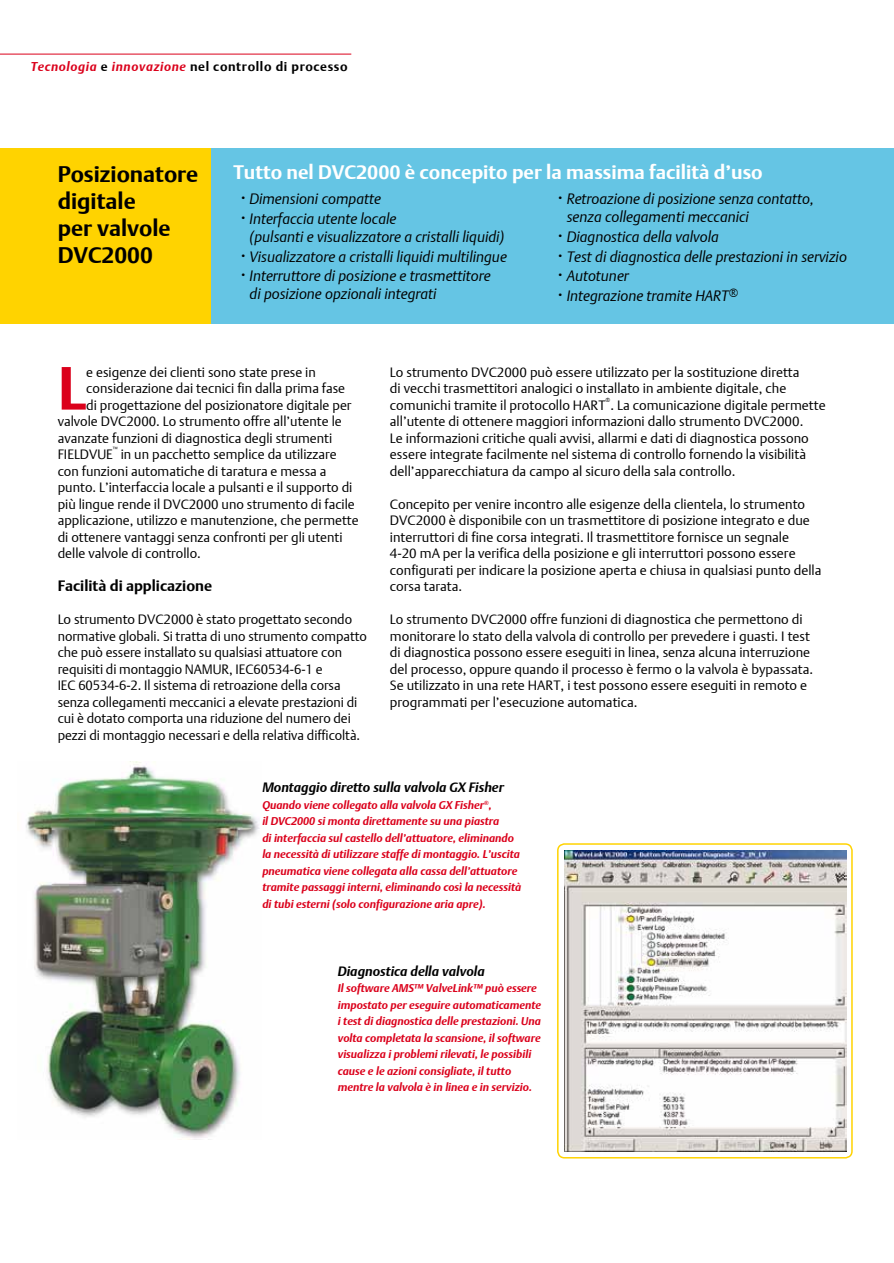
<style>
.page{position:relative;width:894px;height:1263px;background:#fff}
.page>*{position:absolute;margin:0;border:0;box-sizing:border-box;transform-origin:0 0}
.t1{font:700 60.3px "DTL Argo T";color:#db001b}
.t2{font:700 22.5px/27px "DTL Argo T";color:#000}
.t3{font:700 19.5px "DTL Argo T";color:#fff}
.t4{font:italic 15px/18px "DTL Argo T Light";color:#000}
.t5{font:700 15px "DTL Argo T";color:#000}
.t6{font:13.5px/16.5px "DTL Argo T Light";color:#000}
.t7{font:italic 700 13.5px "DTL Argo T";color:#000}
.t8{font:700 12.75px "DTL Argo T";letter-spacing:.05em;color:#000}
.t9{font:italic 700 11.25px/16.5px "DTL Argo T";color:#db001b}
.t10{font:6px "DTL Argo T Light";color:#000}
.s1{font-style:italic;color:#db001b}
</style>
<div class="page">
<div style="left:0;top:148px;width:211px;height:176px;background:#ffd300"></div>
<div style="left:211px;top:148px;width:682px;height:176px;background:#65c5e4"></div>
<hr style="left:0;top:54px;width:351px;height:1px;background:#db001b">
<div style="left:557px;top:843px;width:295px;height:315px;border:2px solid #ffd300;border-radius:7px"></div>
<img style="left:564px;top:850px;width:282px;height:301px">
<img style="left:26px;top:761px;width:234px;height:378px">
<p class="t8" style="left:31px;top:59px;width:318px"><span class="s1">Tecnologia</span> e <span class="s1">innovazione</span> nel controllo di processo</p>
<h2 class="t2" style="left:58px;top:160px;width:142px">Posizionatore</h2>
<h3 class="t3" style="left:233px;top:161px;width:530px">Tutto nel DVC2000 è concepito per la massima facilità d’uso</h3>
<h2 class="t2" style="left:58px;top:187px;width:114px">digitale per valvole<br>DVC2000</h2>
<p class="t4" style="left:566px;top:189px;width:249px;text-indent:-9px"><sup>•</sup> Retroazione di posizione senza contatto, senza collegamenti meccanici</p>
<p class="t4" style="left:557px;top:227px;width:163px"><sup>•</sup> Diagnostica della valvola</p>
<p class="t4" style="left:557px;top:247px;width:291px"><sup>•</sup> Test di diagnostica delle prestazioni in servizio</p>
<p class="t4" style="left:557px;top:267px;width:73px"><sup>•</sup> Autotuner</p>
<p class="t4" style="left:557px;top:287px;width:182px"><sup>•</sup> Integrazione tramite HART<sup>®</sup></p>
<p class="t4" style="left:240px;top:189px;width:142px"><sup>•</sup> Dimensioni compatte</p>
<p class="t4" style="left:249px;top:209px;width:256px;text-indent:-9px"><sup>•</sup> Interfaccia utente locale<br>(pulsanti e visualizzatore a cristalli liquidi)</p>
<p class="t4" style="left:240px;top:247px;width:268px"><sup>•</sup> Visualizzatore a cristalli liquidi multilingue</p>
<p class="t4" style="left:249px;top:267px;width:242px;text-indent:-9px"><sup>•</sup> Interruttore di posizione e trasmettitore di posizione opzionali integrati</p>
<h1 class="t1" style="left:58px;top:352px;width:30px">L</h1>
<p class="t6" style="left:86px;top:363px;width:231px">e esigenze dei clienti sono state prese in</p>
<p class="t6" style="left:86px;top:380px;width:260px">considerazione dai tecnici fin dalla prima fase</p>
<p class="t6" style="left:86px;top:396px;width:267px">di progettazione del posizionatore digitale per</p>
<p class="t6" style="left:58px;top:413px;width:285px">valvole DVC2000. Lo strumento offre all’utente le</p>
<p class="t6" style="left:58px;top:429px;width:276px">avanzate funzioni di diagnostica degli strumenti</p>
<p class="t6" style="left:58px;top:446px;width:57px">FIELDVUE</p>
<p class="t10" style="left:113px;top:445px;width:6px">™</p>
<p class="t6" style="left:58px;top:446px;width:302px;text-indent:63px">in un pacchetto semplice da utilizzare con funzioni automatiche di taratura e messa a punto. L’interfaccia locale a pulsanti e il supporto di più lingue rende il DVC2000 uno strumento di facile applicazione, utilizzo e manutenzione, che permette di ottenere vantaggi senza confronti per gli utenti delle valvole di controllo.</p>
<p class="t5" style="left:58px;top:577px;width:156px">Facilità di applicazione</p>
<p class="t6" style="left:58px;top:611px;width:310px">Lo strumento DVC2000 è stato progettato secondo normative globali. Si tratta di uno strumento compatto che può essere installato su qualsiasi attuatore con requisiti di montaggio NAMUR, IEC60534-6-1 e<br>IEC 60534-6-2. Il sistema di retroazione della corsa senza collegamenti meccanici a elevate prestazioni di cui è dotato comporta una riduzione del numero dei pezzi di montaggio necessari e della relativa difficoltà.</p>
<p class="t6" style="left:390px;top:363px;width:437px">Lo strumento DVC2000 può essere utilizzato per la sostituzione diretta<br>di vecchi trasmettitori analogici o installato in ambiente digitale, che comunichi tramite il protocollo HART . La comunicazione digitale permette</p>
<p class="t10" style="left:605px;top:396px;width:6px">®</p>
<p class="t6" style="left:390px;top:413px;width:420px">all’utente di ottenere maggiori informazioni dallo strumento DVC2000.<br>Le informazioni critiche quali avvisi, allarmi e dati di diagnostica possono essere integrate facilmente nel sistema di controllo fornendo la visibilità dell’apparecchiatura da campo al sicuro della sala controllo.</p>
<p class="t6" style="left:390px;top:495px;width:433px">Concepito per venire incontro alle esigenze della clientela, lo strumento DVC2000 è disponibile con un trasmettitore di posizione integrato e due interruttori di fine corsa integrati. Il trasmettitore fornisce un segnale<br>4-20 mA per la verifica della posizione e gli interruttori possono essere configurati per indicare la posizione aperta e chiusa in qualsiasi punto della corsa tarata.</p>
<p class="t6" style="left:390px;top:611px;width:424px">Lo strumento DVC2000 offre funzioni di diagnostica che permettono di monitorare lo stato della valvola di controllo per prevedere i guasti. I test di diagnostica possono essere eseguiti in linea, senza alcuna interruzione del processo, oppure quando il processo è fermo o la valvola è bypassata.<br>Se utilizzato in una rete HART, i test possono essere eseguiti in remoto e programmati per l’esecuzione automatica.</p>
<p class="t7" style="left:262px;top:779px;width:243px">Montaggio diretto sulla valvola GX Fisher</p>
<p class="t9" style="left:262px;top:796px;width:260px">Quando viene collegato alla valvola GX Fisher<sup>®</sup>,<br>il DVC2000 si monta direttamente su una piastra<br>di interfaccia sul castello dell’attuatore, eliminando la necessità di utilizzare staffe di montaggio. L’uscita pneumatica viene collegata alla cassa dell’attuatore tramite passaggi interni, eliminando così la necessità di tubi esterni (solo configurazione aria apre).</p>
<p class="t7" style="left:337px;top:963px;width:148px">Diagnostica della valvola</p>
<p class="t9" style="left:337px;top:980px;width:205px">Il software AMS™ ValveLink™ può essere impostato per eseguire automaticamente i test di diagnostica delle prestazioni. Una volta completata la scansione, il software visualizza i problemi rilevati, le possibili cause e le azioni consigliate, il tutto mentre la valvola è in linea e in servizio.</p>
</div>
